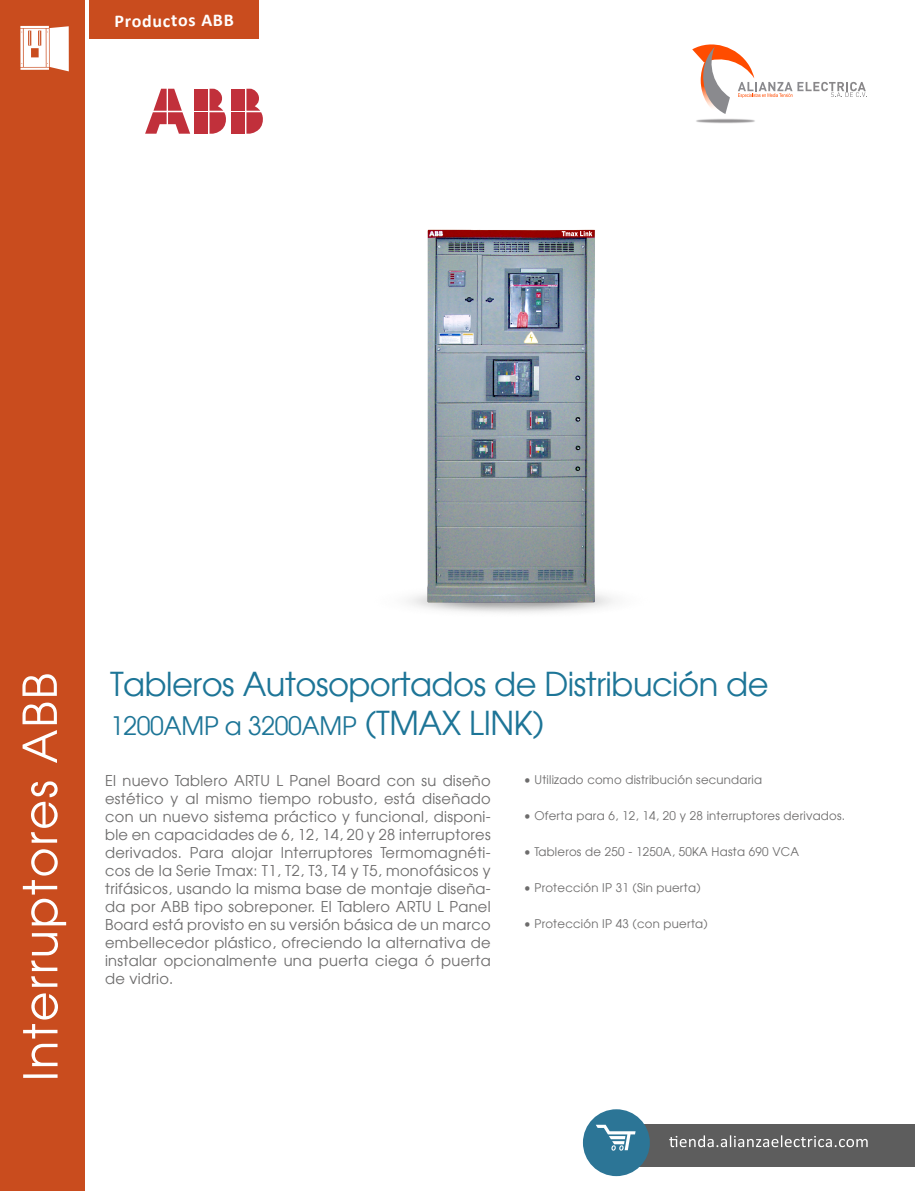
<style>
.page{position:relative;width:915px;height:1191px;background:#fff}
.page>*{position:absolute;margin:0;border:0;box-sizing:border-box;transform-origin:0 0}
.t1{font:33px "Atilla";letter-spacing:-.015em;color:#1d7597}
.t2{font:25.5px "Atilla";letter-spacing:-.015em;color:#1d7597}
.t3{font:700 18px "Calibri";letter-spacing:.035em;color:#fff}
.t4{font:15px/18px "Atilla";letter-spacing:.02em;color:#6d6c6c;text-align:justify}
.t5{font:12px "Atilla";letter-spacing:.02em;color:#6d6c6c}
.s1{font-size:33px}
</style>
<div class="page">
<img style="left:408px;top:229px;width:205px;height:384px">
<svg style="left:145px;top:89px;width:45px;height:45px"></svg>
<div style="left:194px;top:89px;width:14px;height:22px;background:#c1303b"></div>
<div style="left:194px;top:112px;width:14px;height:22px;background:#c1303b"></div>
<svg style="left:209px;top:89px;width:17px;height:45px"></svg>
<div style="left:231px;top:89px;width:14px;height:22px;background:#c1303b"></div>
<div style="left:231px;top:112px;width:14px;height:22px;background:#c1303b"></div>
<svg style="left:246px;top:89px;width:17px;height:45px"></svg>
<svg style="left:692px;top:44px;width:174px;height:64px"></svg>
<img style="left:696px;top:108px;width:59px;height:16px">
<div style="left:0;top:0;width:84px;height:1191px;background:#c94c1e"></div>
<div style="left:89px;top:0;width:169px;height:38px;background:#c94c1e"></div>
<div style="left:620px;top:1124px;width:294px;height:42px;background:#5d5d5d"></div>
<div style="left:582px;top:1109px;width:67px;height:67px;background:#2c7596;border-radius:50%"></div>
<svg style="left:596px;top:1124px;width:39px;height:26px"></svg>
<svg style="left:669px;top:1135px;width:198px;height:12px"></svg>
<svg style="left:20px;top:26px;width:49px;height:45px;background:#f5dfd7"></svg>
<hr style="left:23px;top:1074px;width:35px;height:3px;background:#fff">
<svg style="left:23px;top:993px;width:35px;height:73px"></svg>
<svg style="left:31px;top:933px;width:27px;height:53px"></svg>
<svg style="left:23px;top:849px;width:43px;height:76px"></svg>
<svg style="left:31px;top:781px;width:27px;height:61px"></svg>
<svg style="left:23px;top:730px;width:34px;height:33px"></svg>
<svg style="left:22px;top:702px;width:35px;height:22px"></svg>
<svg style="left:22px;top:674px;width:35px;height:22px"></svg>
<p class="t3" style="left:114px;top:8px;width:121px">Productos ABB</p>
<h1 class="t1" style="left:110px;top:662px;width:660px">Tableros Autosoportados de Distribución de</h1>
<h2 class="t2" style="left:110px;top:709px;width:435px">1200AMP a 3200AMP <span class="s1">(TMAX LINK)</span></h2>
<p class="t4" style="left:105px;top:771px;width:387px">El nuevo Tablero ARTU L Panel Board con su diseño estético y al mismo tiempo robusto, está diseñado con un nuevo sistema práctico y funcional, disponi&shy;ble en capacidades de 6, 12, 14, 20 y 28 interruptores derivados. Para alojar Interruptores Termomagnéti&shy;cos de la Serie Tmax: T1, T2, T3, T4 y T5, monofásicos y trifásicos, usando la misma base de montaje diseña&shy;da por ABB tipo sobreponer. El Tablero ARTU L Panel Board está provisto en su versión básica de un marco embellecedor plástico, ofreciendo la alternativa de instalar opcionalmente una puerta ciega ó puerta de vidrio.</p>
<p class="t5" style="left:523px;top:771px;width:240px">• Utilizado como distribución secundaria</p>
<p class="t5" style="left:523px;top:807px;width:323px">• Oferta para 6, 12, 14, 20 y 28 interruptores derivados.</p>
<p class="t5" style="left:523px;top:843px;width:277px">• Tableros de 250 - 1250A, 50KA Hasta 690 VCA</p>
<p class="t5" style="left:523px;top:879px;width:178px">• Protección IP 31 (Sin puerta)</p>
<p class="t5" style="left:523px;top:915px;width:185px">• Protección IP 43 (con puerta)</p>
</div>
